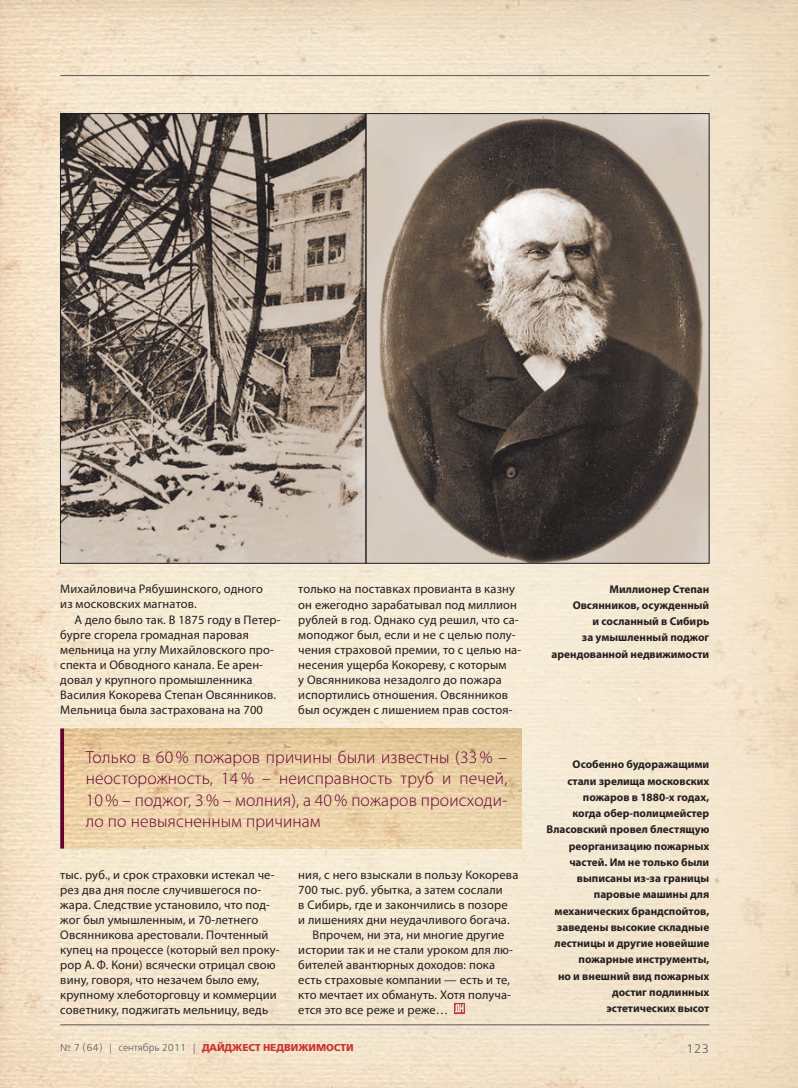
<style>
.page{position:relative;width:798px;height:1088px;background:#fff}
.page>*{position:absolute;margin:0;border:0;box-sizing:border-box;transform-origin:0 0}
.t1{font:300 17.5px/21.2px "Myriad Pro";letter-spacing:.01em;color:#680038;text-align:justify}
.t2{font:12.5px/15px "Myriad Pro";letter-spacing:.01em;color:#231f20}
.t3{font:12.5px "Free Set Light C";color:#57585a}
.t4{font:700 11.25px/16.2px "Myriad Pro";color:#231f20;text-align:right}
.t5{font:10px "Free Set Light C";color:#57585a}
.s1{font-family:"Free Set Bold C";color:#d2322a}
</style>
<div class="page">
<img style="left:0;top:0;width:797px;height:1088px">
<hr style="left:60px;top:1024px;width:649px;height:1px;background:#57585a">
<svg style="left:454px;top:1003px;width:10px;height:10px"></svg>
<svg style="left:455px;top:1004px;width:8px;height:8px"></svg>
<img style="left:62px;top:115px;width:645px;height:446px">
<div style="left:60px;top:113px;width:306px;height:450px;border:1px solid #231f20"></div>
<div style="left:366px;top:113px;width:343px;height:450px;border:1px solid #231f20"></div>
<hr style="left:60px;top:75px;width:649px;height:1px;background:#57585a">
<img style="left:64px;top:728px;width:457px;height:120px">
<svg style="left:60px;top:728px;width:4px;height:120px"></svg>
<p class="t2" style="left:60px;top:583px;width:204px">Михайловича Рябушинского, одного</p>
<p class="t2" style="left:60px;top:598px;width:138px">из московских магнатов.</p>
<p class="t2" style="left:74px;top:613px;width:207px">А дело было так. В 1875 году в Петер-</p>
<p class="t2" style="left:60px;top:628px;width:190px">бурге сгорела громадная паровая</p>
<p class="t2" style="left:60px;top:643px;width:215px">мельница на углу Михайловского про-</p>
<p class="t2" style="left:60px;top:658px;width:204px">спекта и Обводного канала. Ее арен-</p>
<p class="t2" style="left:60px;top:673px;width:193px">довал у крупного промышленника</p>
<p class="t2" style="left:60px;top:688px;width:217px">Василия Кокорева Степан Овсянников.</p>
<p class="t2" style="left:60px;top:703px;width:204px">Мельница была застрахована на 700</p>
<p class="t2" style="left:298px;top:583px;width:224px">только на поставках провианта в казну он ежегодно зарабатывал под миллион рублей в год. Однако суд решил, что са&shy;моподжог был, если и не с целью полу&shy;чения страховой премии, то с целью на&shy;несения ущерба Кокореву, с которым<br>у Овсянникова незадолго до пожара испортились отношения. Овсянников был осужден с лишением прав состоя-</p>
<p class="t1" style="left:86px;top:748px;width:423px">Только в 60 % пожаров причины были известны (33 % – неосторожность, 14 % – неисправность труб и печей, 10 % – поджог, 3 % – молния), а 40 % пожаров происходи&shy;ло по невыясненным причинам</p>
<p class="t2" style="left:60px;top:868px;width:221px">тыс. руб., и срок страховки истекал че&shy;рез два дня после случившегося по&shy;жара. Следствие установило, что под&shy;жог был умышленным, и 70-летнего Овсянникова арестовали. Почтенный купец на процессе (который вел проку&shy;рор А. Ф. Кони) всячески отрицал свою вину, говоря, что незачем было ему, крупному хлеботорговцу и коммерции советнику, поджигать мельницу, ведь</p>
<p class="t2" style="left:298px;top:868px;width:221px">ния, с него взыскали в пользу Кокорева</p>
<p class="t2" style="left:298px;top:883px;width:206px">700 тыс. руб. убытка, а затем сослали</p>
<p class="t2" style="left:298px;top:898px;width:211px">в Сибирь, где и закончились в позоре</p>
<p class="t2" style="left:298px;top:913px;width:213px">и лишениях дни неудачливого богача.</p>
<p class="t2" style="left:312px;top:928px;width:193px">Впрочем, ни эта, ни многие другие</p>
<p class="t2" style="left:298px;top:943px;width:216px">истории так и не стали уроком для лю-</p>
<p class="t2" style="left:298px;top:958px;width:198px">бителей авантюрных доходов: пока</p>
<p class="t2" style="left:298px;top:973px;width:213px">есть страховые компании — есть и те,</p>
<p class="t2" style="left:298px;top:988px;width:214px">кто мечтает их обмануть. Хотя получа-</p>
<p class="t2" style="left:298px;top:1003px;width:151px">ется это все реже и реже…</p>
<p class="t5" style="left:60px;top:1044px;width:295px">№ 7 (64) | сентябрь 2011 | <span class="s1">ДАЙДЖЕСТ НЕДВИЖИМОСТИ</span></p>
<p class="t4" style="left:551px;top:581px;width:159px">Миллионер Степан<br>Овсянников, осужденный<br>и сосланный в Сибирь<br>за умышленный поджог арендованной недвижимости</p>
<p class="t4" style="left:546px;top:757px;width:164px">Особенно будоражащими стали зрелища московских пожаров в 1880-х годах,<br>когда обер-полицмейстер<br>Власовский провел блестящую реорганизацию пожарных частей. Им не только были выписаны из-за границы паровые машины для механических брандспойтов, заведены высокие складные лестницы и другие новейшие пожарные инструменты,<br>но и внешний вид пожарных достиг подлинных эстетических высот</p>
<p class="t3" style="left:686px;top:1043px;width:25px">123</p>
</div>
